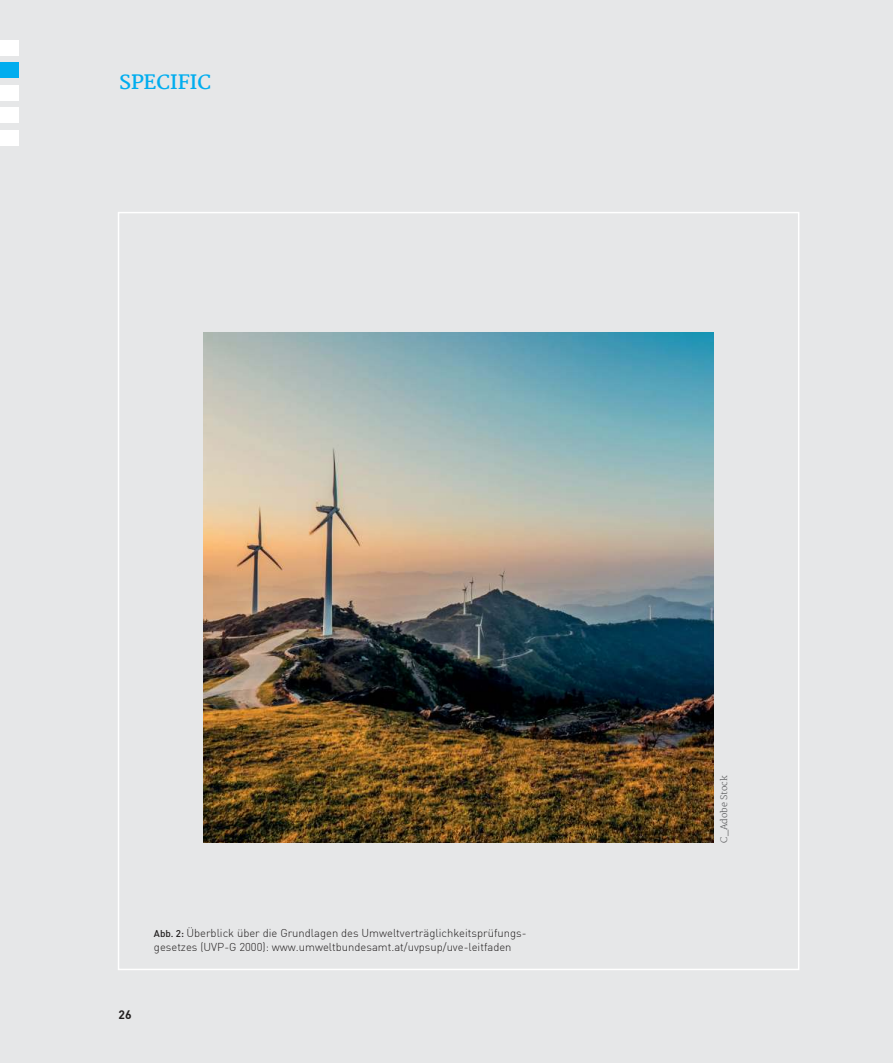
<style>
.page{position:relative;width:893px;height:1063px;background:#e6e7e8}
.page>*{position:absolute;margin:0;border:0;box-sizing:border-box;transform-origin:0 0}
.t1{font:700 19.5px "Martel";color:#00adef}
.t2{font:700 12.15px "DIN";color:#221f1f}
.t3{font:300 11.25px/13.5px "DIN";color:#221f1f}
.t4{font:300 9px "Martel";color:#57585a}
.s1{font-weight:500;font-size:9.75px}
</style>
<div class="page">
<div style="left:0;top:40px;width:19px;height:15px;background:#fff"></div>
<div style="left:0;top:63px;width:19px;height:15px;background:#00adef"></div>
<div style="left:0;top:85px;width:19px;height:15px;background:#fff"></div>
<div style="left:0;top:108px;width:19px;height:15px;background:#fff"></div>
<div style="left:0;top:130px;width:19px;height:15px;background:#fff"></div>
<img style="left:203px;top:332px;width:511px;height:511px">
<h1 class="t1" style="left:119px;top:70px;width:93px">SPECIFIC</h1>
<p class="t2" style="left:119px;top:1009px;width:15px">26</p>
<p class="t3" style="left:154px;top:927px;width:374px"><span class="s1">Abb. 2:</span> Überblick über die Grundlagen des Umweltverträglichkeitsprüfungs&shy;gesetzes (UVP-G 2000): www.umweltbundesamt.at/uvpsup/uve-leitfaden</p>
<p class="t4" style="left:719px;top:843px;width:69px;rotate:-90deg">C_Adobe Stock</p>
</div>
